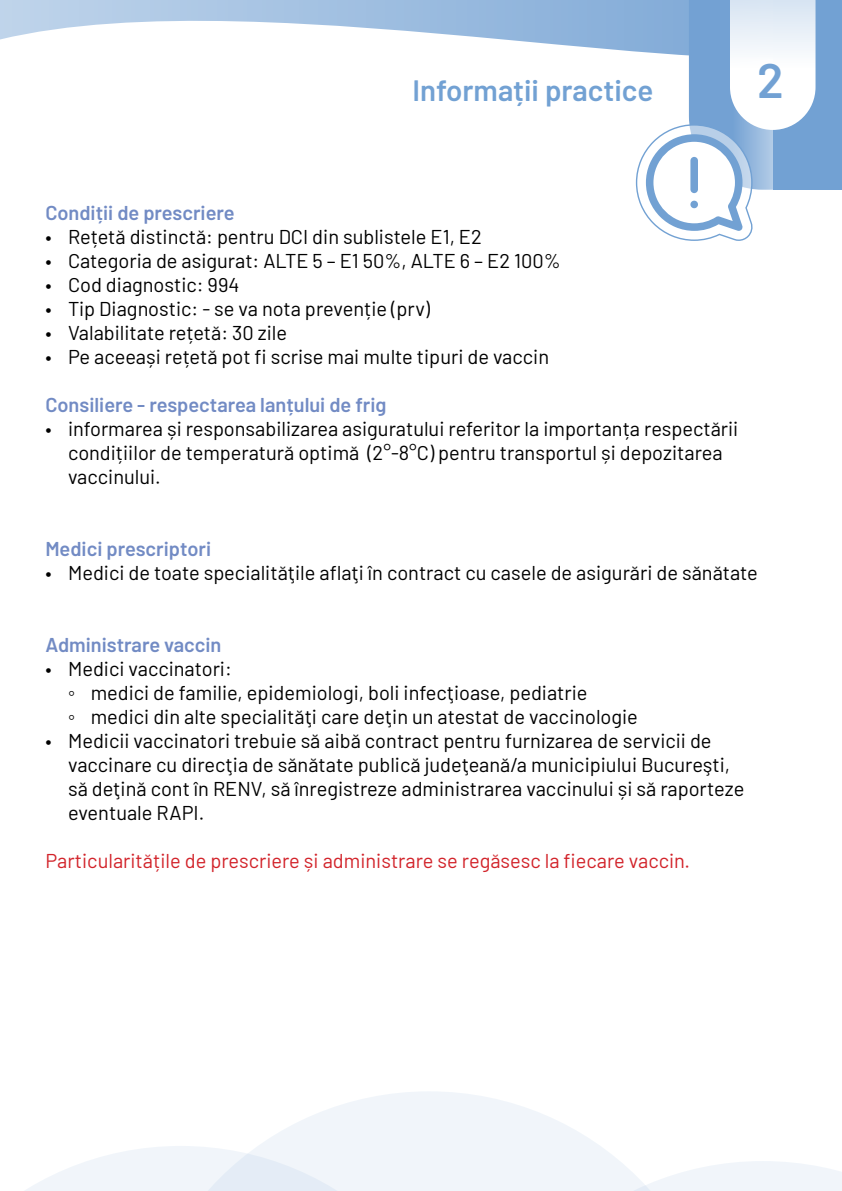
<style>
.page{position:relative;width:842px;height:1191px;background:#fff}
.page>*{position:absolute;margin:0;border:0;box-sizing:border-box;transform-origin:0 0}
.t1{font:600 48.2px "Barlow";color:#72a1d3}
.t2{font:600 29.4px "Barlow";color:#72a1d3}
.t3{font:20px/24px "Barlow";color:#000}
.t4{font:600 20px "Barlow";color:#728bc4}
.t5{font:20px "Barlow";color:#d2232a}
.s1{font-family:"Arial"}
</style>
<div class="page">
<svg style="left:260px;top:1092px;width:338px;height:53px;fill:#f1f5fa"></svg>
<svg style="left:25px;top:1145px;width:817px;height:46px"></svg>
<svg style="left:0;top:0;width:635px;height:52px"></svg>
<div style="left:773px;top:0;width:69px;height:190px;background:#72a1d3"></div>
<svg style="left:635px;top:0;width:180px;height:241px"></svg>
<h2 class="t2" style="left:413px;top:69px;width:242px">Informații practice</h2>
<h1 class="t1" style="left:757px;top:45px;width:28px">2</h1>
<p class="t4" style="left:45px;top:198px;width:191px">Condiții de prescriere</p>
<p class="t3" style="left:45px;top:223px;width:438px">• Rețetă distinctă: pentru DCI din sublistele E1, E2</p>
<p class="t3" style="left:45px;top:247px;width:517px">• Categoria de asigurat: ALTE 5 – E1 50%, ALTE 6 – E2 100%</p>
<p class="t3" style="left:45px;top:271px;width:196px">• Cod diagnostic: 994</p>
<p class="t3" style="left:45px;top:295px;width:386px">• Tip Diagnostic: - se va nota prevenție (prv)</p>
<p class="t3" style="left:45px;top:319px;width:243px">• Valabilitate rețetă: 30 zile</p>
<p class="t3" style="left:45px;top:343px;width:505px">• Pe aceeași rețetă pot fi scrise mai multe tipuri de vaccin</p>
<p class="t4" style="left:45px;top:390px;width:343px">Consiliere - respectarea lanțului de frig</p>
<p class="t3" style="left:68px;top:415px;width:672px;text-indent:-23px">• informarea și responsabilizarea asiguratului referitor la importanța respectării condițiilor de temperatură optimă (2°-8°C) pentru transportul și depozitarea vaccinului.</p>
<p class="t4" style="left:45px;top:534px;width:167px">Medici prescriptori</p>
<p class="t3" style="left:45px;top:559px;width:714px">• Medici de toate specialităţile aflaţi în contract cu casele de asigurări de sănătate</p>
<p class="t4" style="left:45px;top:630px;width:177px">Administrare vaccin</p>
<p class="t3" style="left:68px;top:655px;width:571px;text-indent:-23px">• Medici vaccinatori:<br><span class="s1">◦</span> medici de familie, epidemiologi, boli infecţioase, pediatrie<br><span class="s1">◦</span> medici din alte specialităţi care deţin un atestat de vaccinologie</p>
<p class="t3" style="left:68px;top:727px;width:678px;text-indent:-23px">• Medicii vaccinatori trebuie să aibă contract pentru furnizarea de servicii de vaccinare cu direcţia de sănătate publică judeţeană/a municipiului Bucureşti, să deţină cont în RENV, să înregistreze administrarea vaccinului și să raporteze eventuale RAPI.</p>
<p class="t5" style="left:45px;top:846px;width:646px">Particularitățile de prescriere și administrare se regăsesc la fiecare vaccin.</p>
</div>
